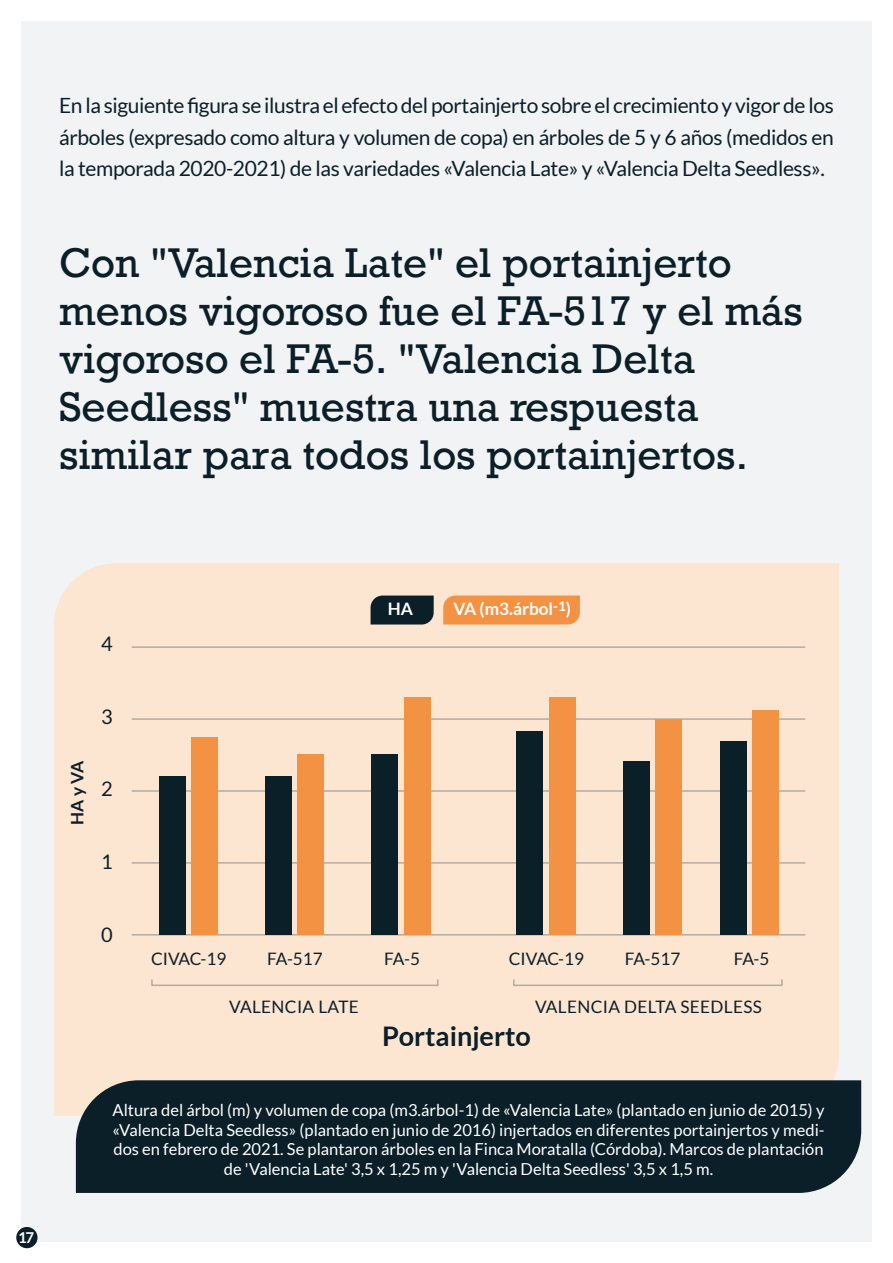
<style>
.page{position:relative;width:893px;height:1263px;background:#fff}
.page>*{position:absolute;margin:0;border:0;box-sizing:border-box;transform-origin:0 0}
.t1{font:39px/48px "Rockwell";color:#0b1f29}
.t2{font:700 27px "Lato";color:#0b1f29}
.t3{font:21px/31.2px "Lato";letter-spacing:-.02em;color:#0b1f29;text-align:justify}
.t4{font:20.1px "Lato";color:#0b1f29}
.t5{font:17.25px "Lato";letter-spacing:.01em;color:#0b1f29}
.t6{font:700 17.25px "Lato";color:#fff}
.t7{font:700 17.25px "Lato";color:#0b1f29}
.t8{font:16.5px/19.5px "Lato";color:#fff;text-align:center}
.t9{font:700 15px "Lato";color:#fff}
</style>
<div class="page">
<div style="left:21px;top:21px;width:850px;height:1221px;background:#f2f3f4"></div>
<div style="left:54px;top:563px;width:785px;height:553px;background:#fde6d1"></div>
<hr style="left:132px;top:646px;width:673px;height:2px;background:#0b1f29">
<hr style="left:132px;top:718px;width:673px;height:2px;background:#0b1f29">
<hr style="left:132px;top:790px;width:673px;height:2px;background:#0b1f29">
<hr style="left:132px;top:862px;width:673px;height:2px;background:#0b1f29">
<hr style="left:132px;top:934px;width:673px;height:1px;background:#0b1f29">
<svg style="left:371px;top:595px;width:63px;height:29px;background:#172931"></svg>
<div style="left:443px;top:595px;width:137px;height:29px;background:#f49244"></div>
<div style="left:159px;top:777px;width:26px;height:158px;background:#0b1f29"></div>
<div style="left:191px;top:737px;width:26px;height:198px;background:#f49244"></div>
<div style="left:298px;top:754px;width:26px;height:181px;background:#f49244"></div>
<div style="left:404px;top:697px;width:26px;height:238px;background:#f49244"></div>
<div style="left:549px;top:697px;width:26px;height:238px;background:#f49244"></div>
<div style="left:752px;top:710px;width:26px;height:225px;background:#f49244"></div>
<div style="left:266px;top:777px;width:26px;height:158px;background:#0b1f29"></div>
<div style="left:371px;top:754px;width:26px;height:181px;background:#0b1f29"></div>
<div style="left:517px;top:731px;width:26px;height:204px;background:#0b1f29"></div>
<div style="left:655px;top:719px;width:27px;height:216px;background:#f49244"></div>
<div style="left:623px;top:762px;width:26px;height:173px;background:#0b1f29"></div>
<div style="left:720px;top:742px;width:27px;height:193px;background:#0b1f29"></div>
<div style="left:76px;top:1080px;width:785px;height:113px;background:#0b1f29"></div>
<div style="left:16px;top:1227px;width:22px;height:21px;background:#0b1f29;border-radius:50%"></div>
<p class="t3" style="left:59px;top:90px;width:776px">En la siguiente figura se ilustra el efecto del portainjerto sobre el crecimiento y vigor de los árboles (expresado como altura y volumen de copa) en árboles de 5 y 6 años (medidos en la temporada 2020-2021) de las variedades «Valencia Late» y «Valencia Delta Seedless».</p>
<h1 class="t1" style="left:59px;top:240px;width:745px">Con "Valencia Late" el portainjerto menos vigoroso fue el FA-517 y el más vigoroso el FA-5. "Valencia Delta Seedless" muestra una respuesta similar para todos los portainjertos.</h1>
<p class="t9" style="left:18px;top:1229px;width:17px">17</p>
<p class="t4" style="left:101px;top:632px;width:13px">4</p>
<p class="t6" style="left:388px;top:599px;width:27px">HA</p>
<p class="t6" style="left:453px;top:599px;width:119px">VA (m3.árbol<sup>-1</sup>)</p>
<p class="t7" style="left:67px;top:825px;width:65px;rotate:-90deg">HA y VA</p>
<p class="t4" style="left:101px;top:705px;width:13px">3</p>
<p class="t4" style="left:101px;top:778px;width:13px">2</p>
<p class="t4" style="left:101px;top:851px;width:13px">1</p>
<p class="t4" style="left:101px;top:923px;width:13px">0</p>
<p class="t5" style="left:151px;top:949px;width:77px">CIVAC-19</p>
<p class="t5" style="left:267px;top:949px;width:57px">FA-517</p>
<p class="t5" style="left:384px;top:949px;width:37px">FA-5</p>
<p class="t5" style="left:509px;top:949px;width:77px">CIVAC-19</p>
<p class="t5" style="left:734px;top:949px;width:37px">FA-5</p>
<p class="t5" style="left:229px;top:997px;width:131px">VALENCIA LATE</p>
<p class="t5" style="left:535px;top:997px;width:228px">VALENCIA DELTA SEEDLESS</p>
<h2 class="t2" style="left:382px;top:1020px;width:150px">Portainjerto</h2>
<p class="t5" style="left:625px;top:949px;width:57px">FA-517</p>
<p class="t8" style="left:112px;top:1100px;width:714px">Altura del árbol (m) y volumen de copa (m3.árbol-1) de «Valencia Late» (plantado en junio de 2015) y «Valencia Delta Seedless» (plantado en junio de 2016) injertados en diferentes portainjertos y medi&shy;dos en febrero de 2021. Se plantaron árboles en la Finca Moratalla (Córdoba). Marcos de plantación de 'Valencia Late' 3,5 x 1,25 m y 'Valencia Delta Seedless' 3,5 x 1,5 m.</p>
</div>
